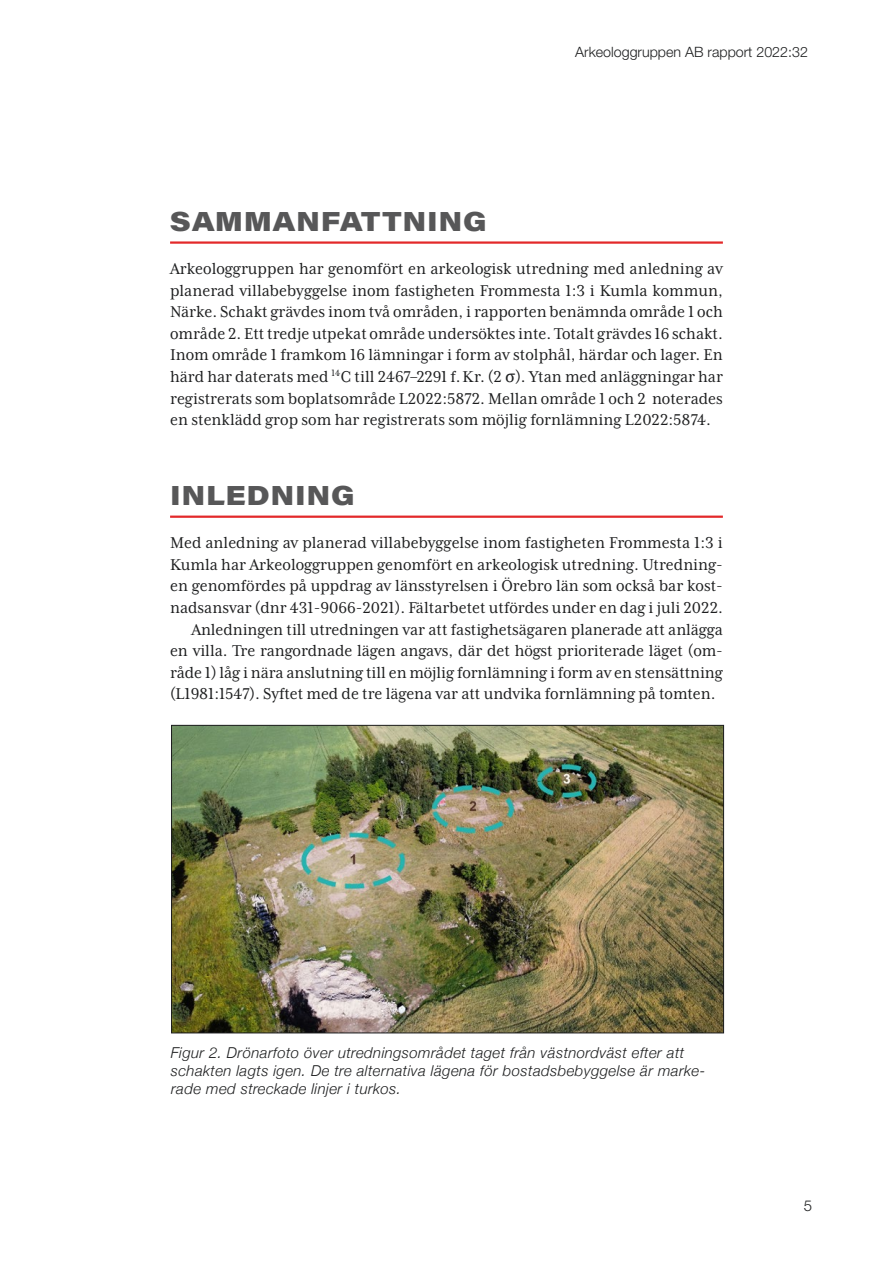
<style>
.page{position:relative;width:893px;height:1263px;background:#fff}
.page>*{position:absolute;margin:0;border:0;box-sizing:border-box;transform-origin:0 0}
.t1{font:900 27px "Acumin Pro Wide";letter-spacing:.025em;color:#575758}
.t2{font:18px/21.6px "Mrs Eaves XL Serif Nar OT";color:#1d1e1f;text-align:justify}
.t3{font:italic 300 15px/18px "Helvetica Neue";letter-spacing:.025em;color:#1d1e1f}
.t4{font:300 15px "Helvetica Neue";color:#1d1e1f}
.t5{font:300 14.25px "Helvetica Neue";color:#1d1e1f}
.s1{font-family:"Cambria"}
</style>
<div class="page">
<hr style="left:170px;top:241px;width:553px;height:3px;background:#e3292a">
<hr style="left:170px;top:516px;width:553px;height:2px;background:#e3292a">
<img style="left:173px;top:727px;width:549px;height:304px">
<div style="left:171px;top:725px;width:553px;height:308px;border:1px solid #1d1e1f"></div>
<p class="t5" style="left:575px;top:43px;width:234px">Arkeologgruppen AB rapport 2022:32</p>
<h1 class="t1" style="left:170px;top:201px;width:318px">SAMMANFATTNING</h1>
<p class="t2" style="left:170px;top:258px;width:554px">Arkeologgruppen har genomfört en arkeologisk utredning med anledning av planerad villabebyggelse inom fastigheten Frommesta 1:3 i Kumla kommun, Närke. Schakt grävdes inom två områden, i rapporten benämnda område 1 och område 2. Ett tredje utpekat område undersöktes inte. Totalt grävdes 16 schakt.<br>Inom område 1 framkom 16 lämningar i form av stolphål, härdar och lager. En härd har daterats med <sup>14</sup>C till 2467–2291 f.Kr. (2 <span class="s1">σ</span>). Ytan med anläggningar har registrerats som boplatsområde L2022:5872. Mellan område 1 och 2 noterades en stenklädd grop som har registrerats som möjlig fornlämning L2022:5874.</p>
<h1 class="t1" style="left:170px;top:476px;width:186px">INLEDNING</h1>
<p class="t2" style="left:170px;top:532px;width:554px">Med anledning av planerad villabebyggelse inom fastigheten Frommesta 1:3 i</p>
<p class="t2" style="left:170px;top:554px;width:554px">Kumla har Arkeologgruppen genomfört en arkeologisk utredning. Utredning-</p>
<p class="t2" style="left:170px;top:575px;width:554px">en genomfördes på uppdrag av länsstyrelsen i Örebro län som också bar kost-</p>
<p class="t2" style="left:170px;top:597px;width:554px">nadsansvar (dnr 431-9066-2021). Fältarbetet utfördes under en dag i juli 2022.</p>
<p class="t2" style="left:191px;top:618px;width:533px">Anledningen till utredningen var att fastighetsägaren planerade att anlägga</p>
<p class="t2" style="left:170px;top:640px;width:554px">en villa. Tre rangordnade lägen angavs, där det högst prioriterade läget (om-</p>
<p class="t2" style="left:170px;top:662px;width:554px">råde 1) låg i nära anslutning till en möjlig fornlämning i form av en stensättning</p>
<p class="t2" style="left:170px;top:683px;width:547px">(L1981:1547). Syftet med de tre lägena var att undvika fornlämning på tomten.</p>
<p class="t3" style="left:171px;top:1043px;width:536px">Figur 2. Drönarfoto över utredningsområdet taget från västnordväst efter att schakten lagts igen. De tre alternativa lägena för bostadsbebyggelse är marke&shy;rade med streckade linjer i turkos.</p>
<p class="t4" style="left:804px;top:1196px;width:10px">5</p>
</div>
